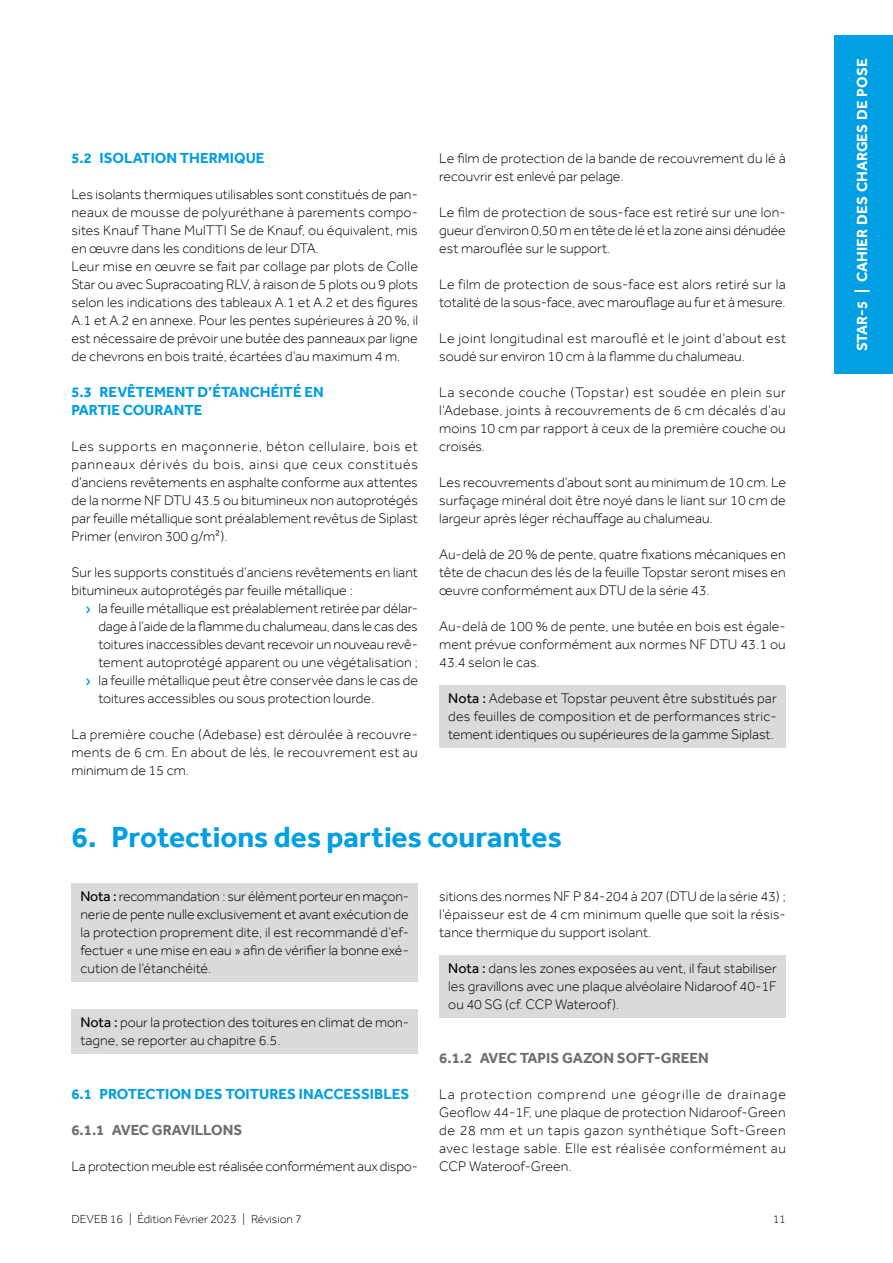
<style>
.page{position:relative;width:893px;height:1263px;background:#fff}
.page>*{position:absolute;margin:0;border:0;box-sizing:border-box;transform-origin:0 0}
.t1{font:700 30px "Effra";letter-spacing:-.005em;color:#009ee3}
.t2{font:700 15px/18px "Effra";color:#009ee3}
.t3{font:700 15px "Effra";color:#6e6e6e}
.t4{font:700 15px "Effra";color:#fff}
._15-Int-Texte-01{font:300 14.25px/18px "Effra";color:#000;text-align:justify}
._15-Int-Texte-01-espace_avant{font:300 14.25px/18px "Effra";color:#000;text-align:justify}
._17-Int-Texte-Nota-Gris{font:300 14.25px/18px "Effra";color:#000;text-align:justify}
._15-Int-Texte-01-espace_avant-2{font:300 14.25px/18px "Effra";letter-spacing:.03em;color:#000}
.t5{font:300 12px "Effra";color:#000}
.s1{font-weight:400}
</style>
<div class="page">
<div style="left:834px;top:36px;width:59px;height:338px;background:#009ee3"></div>
<div style="left:439px;top:685px;width:347px;height:63px;background:#dadad9"></div>
<div style="left:71px;top:883px;width:347px;height:99px;background:#dadad9"></div>
<div style="left:71px;top:1009px;width:347px;height:45px;background:#dadad9"></div>
<div style="left:439px;top:955px;width:347px;height:63px;background:#dadad9"></div>
<p class="t2" style="left:71px;top:149px;width:195px">5.2 ISOLATION THERMIQUE</p>
<p class="_15-Int-Texte-01" style="left:71px;top:185px;width:348px">Les isolants thermiques utilisables sont constitués de pan&shy;neaux de mousse de polyuréthane à parements compo&shy;sites Knauf Thane MulTTI Se de Knauf, ou équivalent, mis en œuvre dans les conditions de leur DTA.</p>
<p class="_15-Int-Texte-01" style="left:71px;top:257px;width:348px">Leur mise en œuvre se fait par collage par plots de Colle Star ou avec Supracoating RLV, à raison de 5 plots ou 9 plots selon les indications des tableaux A.1 et A.2 et des figures A.1 et A.2 en annexe. Pour les pentes supérieures à 20 %, il est nécessaire de prévoir une butée des panneaux par ligne de chevrons en bois traité, écartées d’au maximum 4 m.</p>
<p class="t2" style="left:71px;top:383px;width:254px">5.3 REVÊTEMENT D’ÉTANCHÉITÉ EN<br>PARTIE COURANTE</p>
<p class="_15-Int-Texte-01" style="left:71px;top:437px;width:348px">Les supports en maçonnerie, béton cellulaire, bois et panneaux dérivés du bois, ainsi que ceux constitués d’anciens revêtements en asphalte conforme aux attentes de la norme NF DTU 43.5 ou bitumineux non autoprotégés par feuille métallique sont préalablement revêtus de Siplast Primer (environ 300 g/m²).</p>
<p class="_15-Int-Texte-01-espace_avant" style="left:71px;top:563px;width:348px">Sur les supports constitués d’anciens revêtements en liant bitumineux autoprotégés par feuille métallique :</p>
<p class="_15-Int-Texte-01" style="left:98px;top:599px;width:321px">la feuille métallique est préalablement retirée par délar&shy;dage à l’aide de la flamme du chalumeau, dans le cas des toitures inaccessibles devant recevoir un nouveau revê&shy;tement autoprotégé apparent ou une végétalisation ;</p>
<p class="_15-Int-Texte-01" style="left:98px;top:671px;width:321px">la feuille métallique peut être conservée dans le cas de toitures accessibles ou sous protection lourde.</p>
<p class="_15-Int-Texte-01-espace_avant" style="left:71px;top:725px;width:348px">La première couche (Adebase) est déroulée à recouvre&shy;ments de 6 cm. En about de lés, le recouvrement est au minimum de 15 cm.</p>
<p class="_15-Int-Texte-01-espace_avant" style="left:439px;top:149px;width:348px">Le film de protection de la bande de recouvrement du lé à recouvrir est enlevé par pelage.</p>
<p class="_15-Int-Texte-01-espace_avant" style="left:439px;top:203px;width:348px">Le film de protection de sous-face est retiré sur une lon&shy;gueur d’environ 0,50 m en tête de lé et la zone ainsi dénudée est marouflée sur le support.</p>
<p class="_15-Int-Texte-01-espace_avant" style="left:439px;top:275px;width:348px">Le film de protection de sous-face est alors retiré sur la totalité de la sous-face, avec marouflage au fur et à mesure.</p>
<p class="_15-Int-Texte-01-espace_avant-2" style="left:439px;top:329px;width:348px">Le joint longitudinal est marouflé et le joint d’about est soudé sur environ 10 cm à la flamme du chalumeau.</p>
<p class="_15-Int-Texte-01-espace_avant" style="left:439px;top:383px;width:348px">La seconde couche (Topstar) est soudée en plein sur l’Adebase, joints à recouvrements de 6 cm décalés d’au moins 10 cm par rapport à ceux de la première couche ou croisés.</p>
<p class="_15-Int-Texte-01-espace_avant" style="left:439px;top:473px;width:348px">Les recouvrements d’about sont au minimum de 10 cm. Le surfaçage minéral doit être noyé dans le liant sur 10 cm de largeur après léger réchauffage au chalumeau.</p>
<p class="_15-Int-Texte-01-espace_avant" style="left:439px;top:545px;width:348px">Au-delà de 20 % de pente, quatre fixations mécaniques en tête de chacun des lés de la feuille Topstar seront mises en œuvre conformément aux DTU de la série 43.</p>
<p class="_15-Int-Texte-01-espace_avant" style="left:439px;top:617px;width:348px">Au-delà de 100 % de pente, une butée en bois est égale&shy;ment prévue conformément aux normes NF DTU 43.1 ou 43.4 selon le cas.</p>
<p class="_17-Int-Texte-Nota-Gris" style="left:448px;top:689px;width:330px"><span class="s1">Nota :</span> Adebase et Topstar peuvent être substitués par des feuilles de composition et de performances stric&shy;tement identiques ou supérieures de la gamme Siplast.</p>
<p class="t1" style="left:71px;top:819px;width:492px">6. Protections des parties courantes</p>
<p class="_17-Int-Texte-Nota-Gris" style="left:80px;top:887px;width:330px"><span class="s1">Nota :</span> recommandation : sur élément porteur en maçon&shy;nerie de pente nulle exclusivement et avant exécution de la protection proprement dite, il est recommandé d’ef&shy;fectuer « une mise en eau » afin de vérifier la bonne exé&shy;cution de l’étanchéité.</p>
<p class="_15-Int-Texte-01" style="left:439px;top:887px;width:348px">sitions des normes NF P 84-204 à 207 (DTU de la série 43) ; l’épaisseur est de 4 cm minimum quelle que soit la résis&shy;tance thermique du support isolant.</p>
<p class="_17-Int-Texte-Nota-Gris" style="left:448px;top:959px;width:330px"><span class="s1">Nota :</span> dans les zones exposées au vent, il faut stabiliser les gravillons avec une plaque alvéolaire Nidaroof 40-1F ou 40 SG (cf. CCP Wateroof).</p>
<p class="_17-Int-Texte-Nota-Gris" style="left:80px;top:1013px;width:330px"><span class="s1">Nota :</span> pour la protection des toitures en climat de mon&shy;tagne, se reporter au chapitre 6.5.</p>
<p class="t2" style="left:71px;top:1085px;width:339px">6.1 PROTECTION DES TOITURES INACCESSIBLES</p>
<p class="t3" style="left:71px;top:1121px;width:172px">6.1.1 AVEC GRAVILLONS</p>
<p class="_15-Int-Texte-01" style="left:71px;top:1157px;width:348px">La protection meuble est réalisée conformément aux dispo-</p>
<p class="t3" style="left:439px;top:1049px;width:271px">6.1.2 AVEC TAPIS GAZON SOFT-GREEN</p>
<p class="_15-Int-Texte-01" style="left:439px;top:1085px;width:348px">La protection comprend une géogrille de drainage Geoflow 44-1F, une plaque de protection Nidaroof-Green de 28 mm et un tapis gazon synthétique Soft-Green avec lestage sable. Elle est réalisée conformément au CCP Wateroof-Green.</p>
<p class="t5" style="left:71px;top:1211px;width:232px">DEVEB 16 | Édition Février 2023 | Révision 7</p>
<p class="t5" style="left:773px;top:1211px;width:15px">11</p>
<p class="t4" style="left:853px;top:351px;width:294px;rotate:-90deg">STAR-5 | CAHIER DES CHARGES DE POSE</p>
</div>
